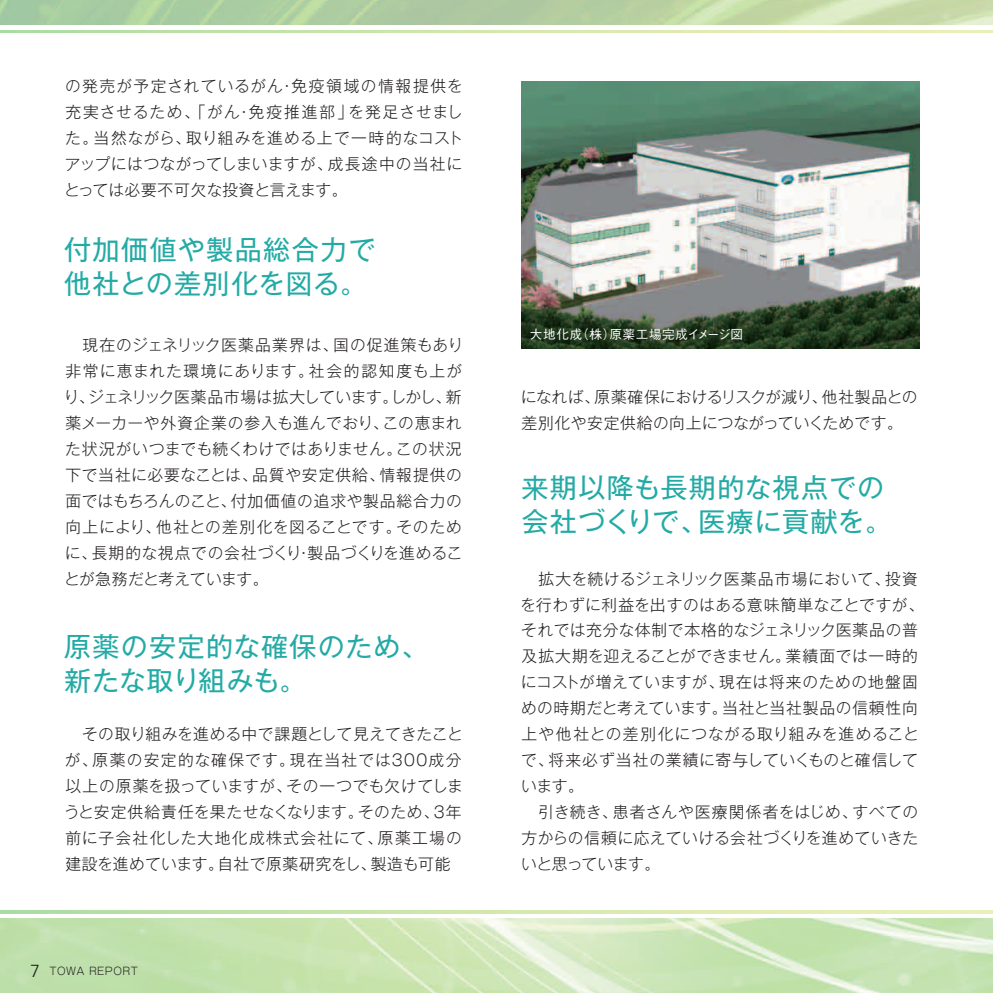
<style>
.page{position:relative;width:993px;height:993px;background:#fff}
.page>*{position:absolute;margin:0;border:0;box-sizing:border-box;transform-origin:0 0}
.t1{font:27.12px/34.6px "Gothic MB101 Pro";letter-spacing:.035em;color:#24aaa5}
.t2{font:300 15.75px/25.9px "Gothic MB101 Pro";letter-spacing:.03em;color:#231f20;text-align:justify}
.t3{font:500 12.6px "Gothic BBB Pro";letter-spacing:.05em;color:#fff}
.t4{font:300 10.5px "Gothic MB101 Pro";letter-spacing:.05em;color:#231f20}
.s1{font-family:"Frutiger LT Std";font-size:17.5px}
</style>
<div class="page">
<img style="left:0;top:918px;width:992px;height:74px">
<svg style="left:0;top:30px;width:992px;height:3px;background:#cfe6ae"></svg>
<svg style="left:0;top:910px;width:992px;height:3px;background:#cfe6ae"></svg>
<img style="left:521px;top:82px;width:397px;height:267px">
<p class="t2" style="left:64px;top:71px;width:400px">の発売が予定されているがん・免疫領域の情報提供を充実させるため、「がん・免疫推進部」を発足させました。当然ながら、取り組みを進める上で一時的なコストアップにはつながってしまいますが、成長途中の当社にとっては必要不可欠な投資と言えます。</p>
<h1 class="t1" style="left:64px;top:228px;width:313px">付加価値や製品総合力で他社との差別化を図る。</h1>
<p class="t2" style="left:64px;top:330px;width:401px">　現在のジェネリック医薬品業界は、国の促進策もあり非常に恵まれた環境にあります。社会的認知度も上がり、ジェネリック医薬品市場は拡大しています。しかし、新薬メーカーや外資企業の参入も進んでおり、この恵まれた状況がいつまでも続くわけではありません。この状況下で当社に必要なことは、品質や安定供給、情報提供の面ではもちろんのこと、付加価値の追求や製品総合力の向上により、他社との差別化を図ることです。そのために、長期的な視点での会社づくり・製品づくりを進めることが急務だと考えています。</p>
<h1 class="t1" style="left:64px;top:625px;width:366px">原薬の安定的な確保のため、新たな取り組みも。</h1>
<p class="t2" style="left:64px;top:718px;width:400px">　その取り組みを進める中で課題として見えてきたことが、原薬の安定的な確保です。現在当社では300成分以上の原薬を扱っていますが、その一つでも欠けてしまうと安定供給責任を果たせなくなります。そのため、3年前に子会社化した大地化成株式会社にて、原薬工場の建設を進めています。自社で原薬研究をし、製造も可能</p>
<p class="t4" style="left:30px;top:961px;width:109px"><span class="s1">7</span> TOWA REPORT</p>
<p class="t3" style="left:529px;top:324px;width:215px">大地化成（株）原薬工場完成イメージ図</p>
<p class="t2" style="left:520px;top:382px;width:398px">になれば、原薬確保におけるリスクが減り、他社製品との差別化や安定供給の向上につながっていくためです。</p>
<h1 class="t1" style="left:521px;top:466px;width:372px">来期以降も長期的な視点での会社づくりで、医療に貢献を。</h1>
<p class="t2" style="left:520px;top:563px;width:405px;text-align:left">　拡大を続けるジェネリック医薬品市場において、投資を行わずに利益を出すのはある意味簡単なことですが、それでは充分な体制で本格的なジェネリック医薬品の普及拡大期を迎えることができません。業績面では一時的にコストが増えていますが、現在は将来のための地盤固めの時期だと考えています。当社と当社製品の信頼性向上や他社との差別化につながる取り組みを進めることで、将来必ず当社の業績に寄与していくものと確信しています。<br>　引き続き、患者さんや医療関係者をはじめ、すべての方からの信頼に応えていける会社づくりを進めていきたいと思っています。</p>
</div>
